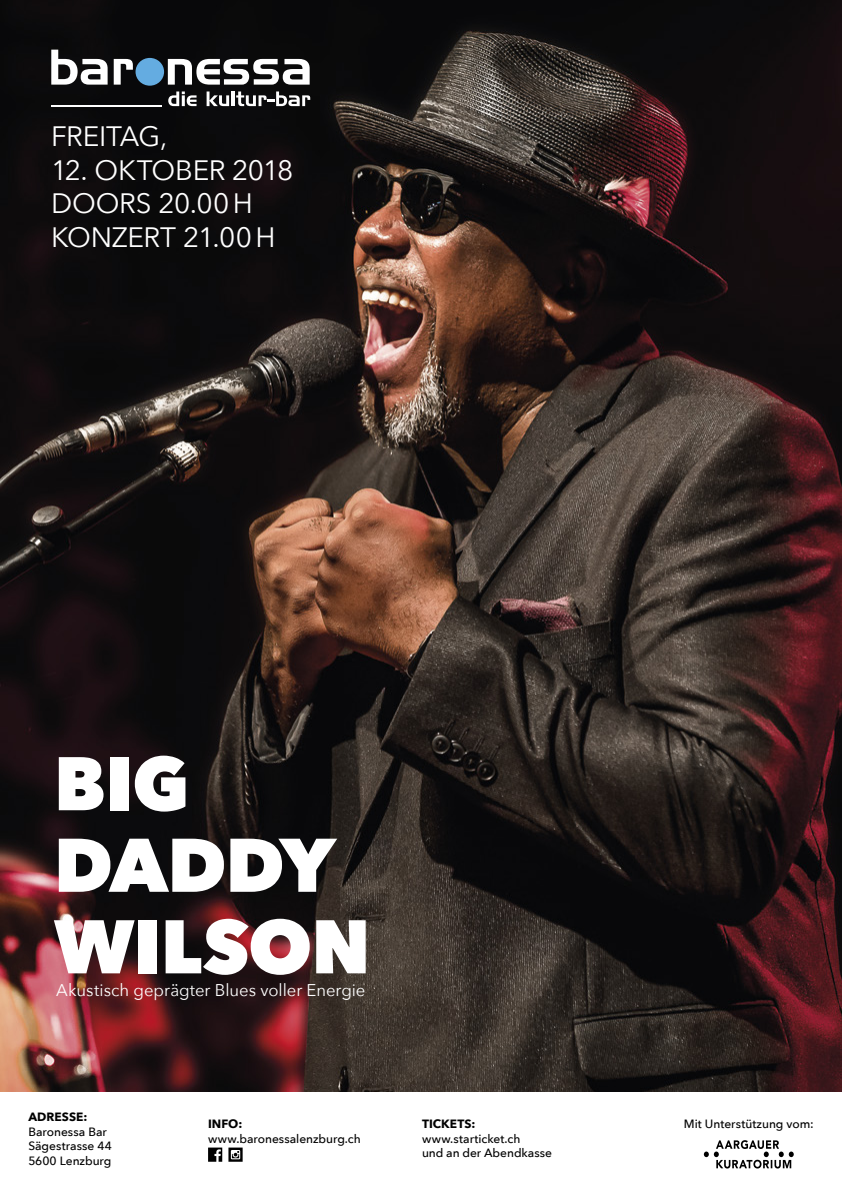
<style>
.page{position:relative;width:842px;height:1191px;background:#fff}
.page>*{position:absolute;margin:0;border:0;box-sizing:border-box;transform-origin:0 0}
.t1{font:800 75px/81.5px "Avenir Next";letter-spacing:-.015em;color:#fff}
.t2{font:28px/33.6px "Avenir Next";letter-spacing:-.01em;color:#fff}
.t3{font:17px "Avenir Next";color:#fff}
.t4{font:500 12px/14.4px "Avenir Next";color:#000}
.t5{font:700 12px "Avenir Next";letter-spacing:.005em;color:#000}
</style>
<div class="page">
<svg style="left:704px;top:1140px;width:90px;height:28px"></svg>
<svg style="left:208px;top:1147px;width:14px;height:14px"></svg>
<svg style="left:228px;top:1147px;width:15px;height:14px"></svg>
<img style="left:0;top:1px;width:841px;height:1090px">
<svg style="left:168px;top:91px;width:29px;height:15px"></svg>
<svg style="left:207px;top:91px;width:22px;height:15px"></svg>
<hr style="left:232px;top:91px;width:3px;height:15px;background:#fff">
<svg style="left:236px;top:91px;width:74px;height:15px"></svg>
<svg style="left:51px;top:50px;width:57px;height:35px"></svg>
<svg style="left:114px;top:59px;width:19px;height:26px"></svg>
<svg style="left:168px;top:59px;width:142px;height:26px"></svg>
<hr style="left:51px;top:105px;width:110px;height:1px;background:#fff">
<div style="left:136px;top:58px;width:28px;height:28px;background:#64ace1;border-radius:50%"></div>
<h2 class="t2" style="left:51px;top:120px;width:118px">FREITAG,</h2>
<h2 class="t2" style="left:51px;top:154px;width:244px">12. OKTOBER 2018<br>DOORS 20.00H<br>KONZERT 21.00H</h2>
<h1 class="t1" style="left:54px;top:745px;width:318px">BIG<br>DADDY<br>WILSON</h1>
<h3 class="t3" style="left:56px;top:978px;width:311px">Akustisch geprägter Blues voller Energie</h3>
<p class="t5" style="left:28px;top:1109px;width:61px">ADRESSE:</p>
<p class="t4" style="left:28px;top:1124px;width:85px">Baronessa Bar<br>Sägestrasse 44<br>5600 Lenzburg</p>
<p class="t5" style="left:208px;top:1116px;width:36px">INFO:</p>
<p class="t4" style="left:208px;top:1131px;width:154px">www.baronessalenzburg.ch</p>
<p class="t5" style="left:422px;top:1116px;width:55px">TICKETS:</p>
<p class="t4" style="left:684px;top:1117px;width:131px">Mit Unterstützung vom:</p>
<p class="t4" style="left:422px;top:1131px;width:132px">www.starticket.ch<br>und an der Abendkasse</p>
</div>
